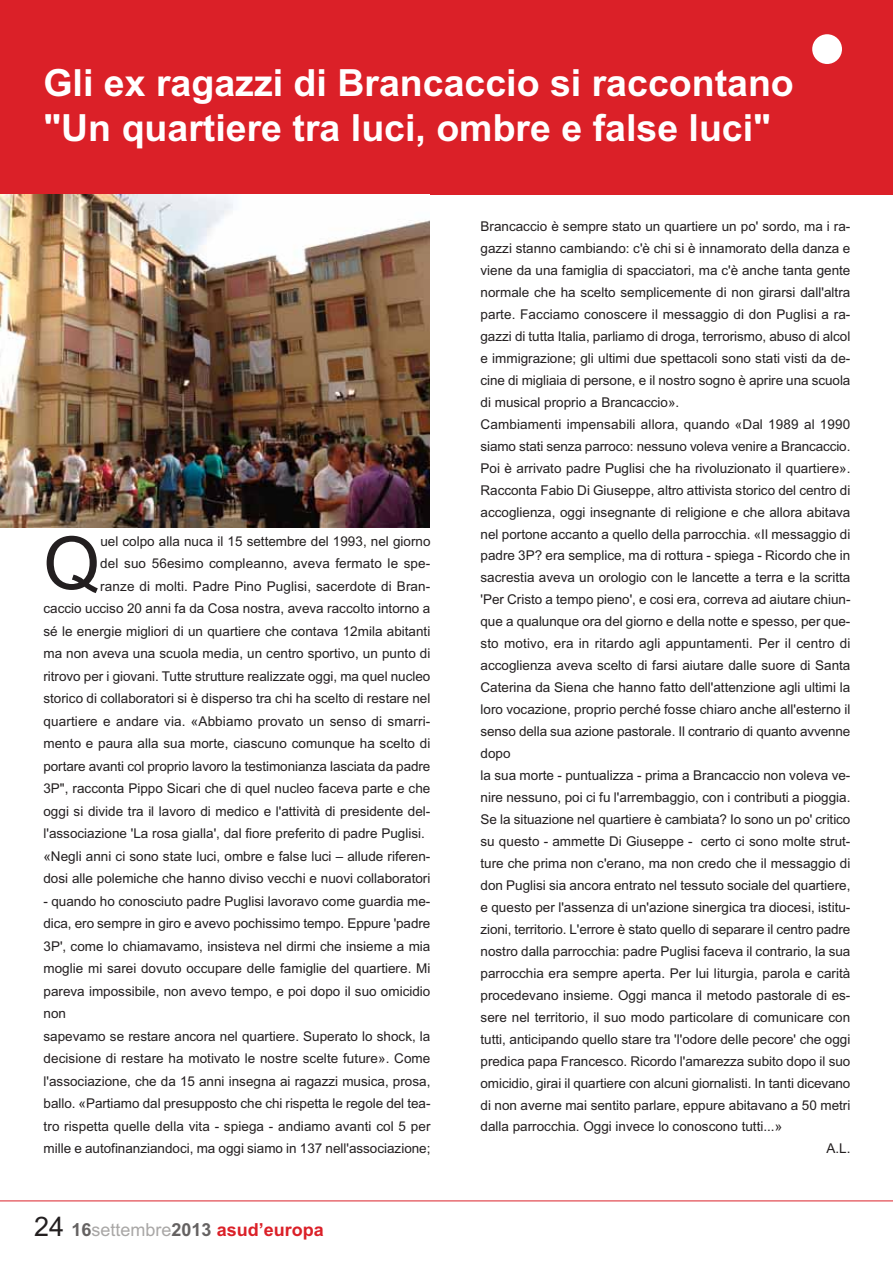
<style>
.page{position:relative;width:893px;height:1263px;background:#fff}
.page>*{position:absolute;margin:0;border:0;box-sizing:border-box;transform-origin:0 0}
.t1{font:73.2px "Arial";color:#231f20}
.t2{font:700 37.5px/45px "Arial";color:#fff}
.t3{font:700 18px "Arial";color:#db2028}
.t4{font:13.5px/22.5px "Arial";color:#231f20}
.s1{font-weight:400;font-size:27px;color:#231f20}
.s2{color:#656262}
.s3{font-weight:400;color:#a9a7a6}
</style>
<div class="page">
<div style="left:0;top:0;width:892px;height:194px;background:#db2028"></div>
<div style="left:812px;top:34px;width:30px;height:30px;background:#fff;border-radius:50%"></div>
<img style="left:0;top:194px;width:429px;height:333px">
<hr style="left:0;top:1201px;width:892px;height:1px;background:#db2028">
<h2 class="t2" style="left:43px;top:64px;width:751px">Gli ex ragazzi di Brancaccio si raccontano "Un quartiere tra luci, ombre e false luci"</h2>
<h1 class="t1" style="left:43px;top:537px;width:58px">Q</h1>
<p class="t4" style="left:100px;top:531px;width:331px">uel colpo alla nuca il 15 settembre del 1993, nel giorno</p>
<p class="t4" style="left:100px;top:553px;width:331px">del suo 56esimo compleanno, aveva fermato le spe-</p>
<p class="t4" style="left:100px;top:576px;width:331px">ranze di molti. Padre Pino Puglisi, sacerdote di Bran-</p>
<p class="t4" style="left:43px;top:598px;width:388px">caccio ucciso 20 anni fa da Cosa nostra, aveva raccolto intorno a</p>
<p class="t4" style="left:43px;top:621px;width:388px">sé le energie migliori di un quartiere che contava 12mila abitanti</p>
<p class="t4" style="left:43px;top:643px;width:388px">ma non aveva una scuola media, un centro sportivo, un punto di</p>
<p class="t4" style="left:43px;top:666px;width:388px">ritrovo per i giovani. Tutte strutture realizzate oggi, ma quel nucleo</p>
<p class="t4" style="left:43px;top:689px;width:388px">storico di collaboratori si è disperso tra chi ha scelto di restare nel</p>
<p class="t4" style="left:43px;top:711px;width:388px">quartiere e andare via. «Abbiamo provato un senso di smarri-</p>
<p class="t4" style="left:43px;top:734px;width:388px">mento e paura alla sua morte, ciascuno comunque ha scelto di</p>
<p class="t4" style="left:43px;top:756px;width:388px">portare avanti col proprio lavoro la testimonianza lasciata da padre</p>
<p class="t4" style="left:43px;top:779px;width:388px">3P", racconta Pippo Sicari che di quel nucleo faceva parte e che</p>
<p class="t4" style="left:43px;top:801px;width:388px">oggi si divide tra il lavoro di medico e l'attività di presidente del-</p>
<p class="t4" style="left:43px;top:824px;width:383px">l'associazione 'La rosa gialla', dal fiore preferito di padre Puglisi.</p>
<p class="t4" style="left:43px;top:846px;width:388px">«Negli anni ci sono state luci, ombre e false luci – allude riferen-</p>
<p class="t4" style="left:43px;top:869px;width:388px">dosi alle polemiche che hanno diviso vecchi e nuovi collaboratori</p>
<p class="t4" style="left:43px;top:891px;width:388px">- quando ho conosciuto padre Puglisi lavoravo come guardia me&shy;dica, ero sempre in giro e avevo pochissimo tempo. Eppure 'padre 3P', come lo chiamavamo, insisteva nel dirmi che insieme a mia moglie mi sarei dovuto occupare delle famiglie del quartiere. Mi pareva impossibile, non avevo tempo, e poi dopo il suo omicidio non<br>sapevamo se restare ancora nel quartiere. Superato lo shock, la decisione di restare ha motivato le nostre scelte future». Come l'associazione, che da 15 anni insegna ai ragazzi musica, prosa, ballo. «Partiamo dal presupposto che chi rispetta le regole del tea&shy;tro rispetta quelle della vita - spiega - andiamo avanti col 5 per mille e autofinanziandoci, ma oggi siamo in 137 nell'associazione;</p>
<h3 class="t3" style="left:34px;top:1223px;width:291px"><span class="s1">24</span> <span class="s2">16</span><span class="s3">settembre</span><span class="s2">2013</span> asud’europa</h3>
<p class="t4" style="left:480px;top:216px;width:371px">Brancaccio è sempre stato un quartiere un po' sordo, ma i ra-</p>
<p class="t4" style="left:480px;top:238px;width:371px">gazzi stanno cambiando: c'è chi si è innamorato della danza e</p>
<p class="t4" style="left:480px;top:260px;width:371px">viene da una famiglia di spacciatori, ma c'è anche tanta gente</p>
<p class="t4" style="left:480px;top:282px;width:371px">normale che ha scelto semplicemente di non girarsi dall'altra</p>
<p class="t4" style="left:480px;top:304px;width:371px">parte. Facciamo conoscere il messaggio di don Puglisi a ra-</p>
<p class="t4" style="left:480px;top:326px;width:371px">gazzi di tutta Italia, parliamo di droga, terrorismo, abuso di alcol</p>
<p class="t4" style="left:480px;top:348px;width:371px">e immigrazione; gli ultimi due spettacoli sono stati visti da de-</p>
<p class="t4" style="left:480px;top:370px;width:371px">cine di migliaia di persone, e il nostro sogno è aprire una scuola</p>
<p class="t4" style="left:480px;top:392px;width:200px">di musical proprio a Brancaccio».</p>
<p class="t4" style="left:480px;top:414px;width:371px">Cambiamenti impensabili allora, quando «Dal 1989 al 1990</p>
<p class="t4" style="left:480px;top:436px;width:371px">siamo stati senza parroco: nessuno voleva venire a Brancaccio.</p>
<p class="t4" style="left:480px;top:458px;width:371px">Poi è arrivato padre Puglisi che ha rivoluzionato il quartiere».</p>
<p class="t4" style="left:480px;top:480px;width:371px">Racconta Fabio Di Giuseppe, altro attivista storico del centro di</p>
<p class="t4" style="left:480px;top:502px;width:371px">accoglienza, oggi insegnante di religione e che allora abitava</p>
<p class="t4" style="left:480px;top:524px;width:371px">nel portone accanto a quello della parrocchia. «Il messaggio di</p>
<p class="t4" style="left:480px;top:546px;width:371px">padre 3P? era semplice, ma di rottura - spiega - Ricordo che in</p>
<p class="t4" style="left:480px;top:568px;width:371px">sacrestia aveva un orologio con le lancette a terra e la scritta</p>
<p class="t4" style="left:480px;top:590px;width:371px">'Per Cristo a tempo pieno', e cosi era, correva ad aiutare chiun-</p>
<p class="t4" style="left:480px;top:612px;width:371px">que a qualunque ora del giorno e della notte e spesso, per que-</p>
<p class="t4" style="left:480px;top:634px;width:371px">sto motivo, era in ritardo agli appuntamenti. Per il centro di</p>
<p class="t4" style="left:480px;top:656px;width:371px">accoglienza aveva scelto di farsi aiutare dalle suore di Santa</p>
<p class="t4" style="left:480px;top:678px;width:371px">Caterina da Siena che hanno fatto dell'attenzione agli ultimi la</p>
<p class="t4" style="left:480px;top:700px;width:371px">loro vocazione, proprio perché fosse chiaro anche all'esterno il</p>
<p class="t4" style="left:480px;top:722px;width:371px">senso della sua azione pastorale. Il contrario di quanto avvenne</p>
<p class="t4" style="left:480px;top:743px;width:32px">dopo</p>
<p class="t4" style="left:480px;top:765px;width:371px">la sua morte - puntualizza - prima a Brancaccio non voleva ve-</p>
<p class="t4" style="left:480px;top:787px;width:371px">nire nessuno, poi ci fu l'arrembaggio, con i contributi a pioggia.</p>
<p class="t4" style="left:480px;top:809px;width:371px">Se la situazione nel quartiere è cambiata? Io sono un po' critico</p>
<p class="t4" style="left:480px;top:831px;width:371px">su questo - ammette Di Giuseppe - certo ci sono molte strut-</p>
<p class="t4" style="left:480px;top:853px;width:371px">ture che prima non c'erano, ma non credo che il messaggio di</p>
<p class="t4" style="left:480px;top:875px;width:371px">don Puglisi sia ancora entrato nel tessuto sociale del quartiere,</p>
<p class="t4" style="left:480px;top:897px;width:371px">e questo per l'assenza di un'azione sinergica tra diocesi, istitu-</p>
<p class="t4" style="left:480px;top:919px;width:371px">zioni, territorio. L'errore è stato quello di separare il centro padre</p>
<p class="t4" style="left:480px;top:941px;width:371px">nostro dalla parrocchia: padre Puglisi faceva il contrario, la sua</p>
<p class="t4" style="left:480px;top:963px;width:371px">parrocchia era sempre aperta. Per lui liturgia, parola e carità</p>
<p class="t4" style="left:480px;top:985px;width:371px">procedevano insieme. Oggi manca il metodo pastorale di es-</p>
<p class="t4" style="left:480px;top:1007px;width:371px">sere nel territorio, il suo modo particolare di comunicare con</p>
<p class="t4" style="left:480px;top:1029px;width:371px">tutti, anticipando quello stare tra 'l'odore delle pecore' che oggi</p>
<p class="t4" style="left:480px;top:1051px;width:371px">predica papa Francesco. Ricordo l'amarezza subito dopo il suo</p>
<p class="t4" style="left:480px;top:1073px;width:371px">omicidio, girai il quartiere con alcuni giornalisti. In tanti dicevano</p>
<p class="t4" style="left:480px;top:1095px;width:371px">di non averne mai sentito parlare, eppure abitavano a 50 metri</p>
<p class="t4" style="left:480px;top:1117px;width:303px">dalla parrocchia. Oggi invece lo conoscono tutti...»</p>
<p class="t4" style="left:826px;top:1139px;width:26px">A.L.</p>
</div>
